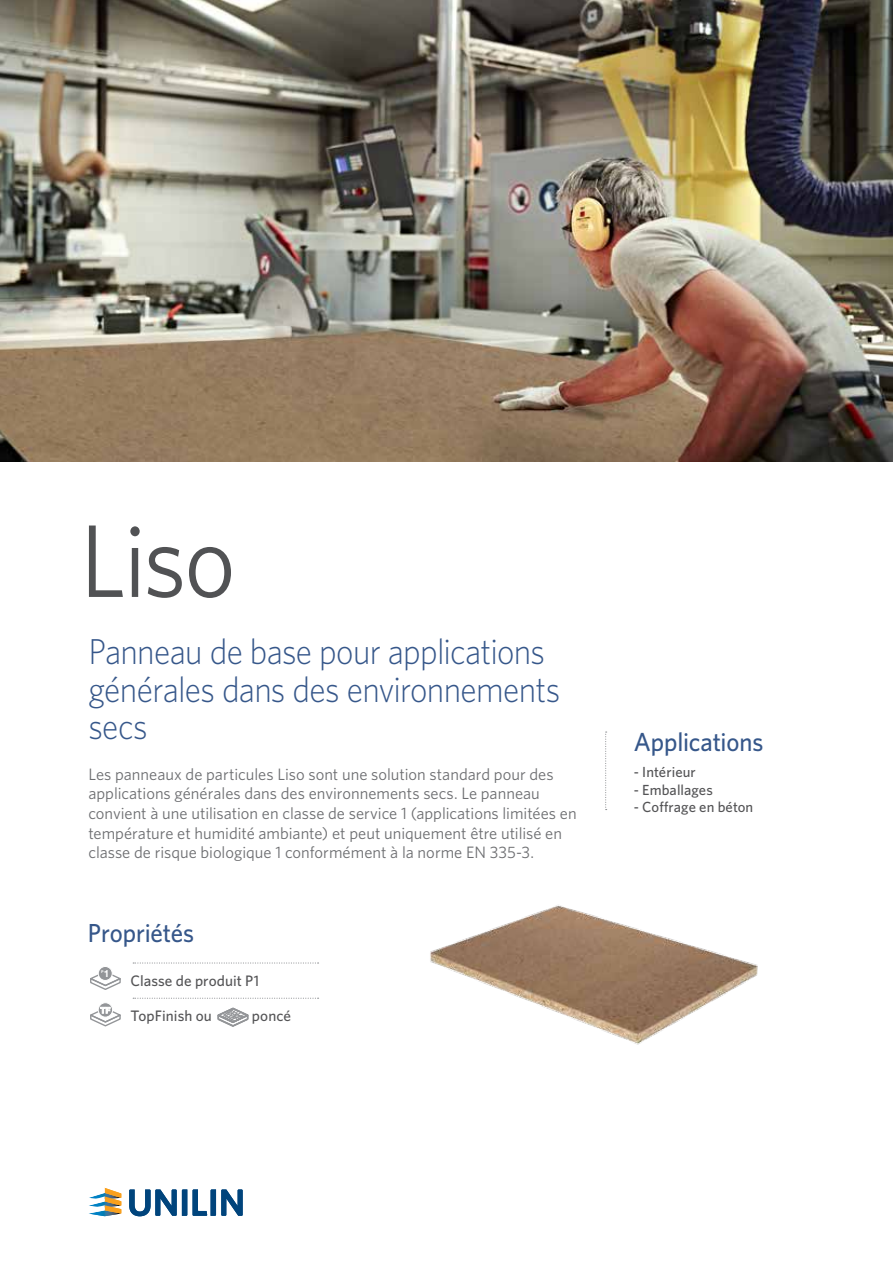
<style>
.page{position:relative;width:893px;height:1263px;background:#fff}
.page>*{position:absolute;margin:0;border:0;box-sizing:border-box;transform-origin:0 0}
.t1{font:103.5px "Whitney";color:#515254;scale:.95 1}
.t2{font:300 36px/37.5px "Whitney";letter-spacing:-.02em;color:#36578a;scale:.93 1}
.t3{font:500 26.1px "Whitney";letter-spacing:-.005em;color:#36578a;scale:.95 1}
.t4{font:16.5px/19.5px "Whitney";color:#6d6e71}
.t5{font:500 15.15px "Whitney";letter-spacing:.005em;color:#545456}
.t6{font:500 14.55px "Whitney";letter-spacing:.005em;color:#545456}
.t7{font:700 9.9px "Helvetica Neue";color:#fff}
.t8{font:700 3.75px "Helvetica Neue";color:#fff}
</style>
<div class="page">
<svg style="left:129px;top:1189px;width:58px;height:27px"></svg>
<svg style="left:193px;top:1189px;width:50px;height:27px"></svg>
<svg style="left:89px;top:1188px;width:32px;height:28px"></svg>
<svg style="left:605px;top:731px;width:2px;height:79px"></svg>
<svg style="left:133px;top:962px;width:186px;height:1px"></svg>
<svg style="left:133px;top:998px;width:186px;height:1px"></svg>
<svg style="left:217px;top:1007px;width:32px;height:20px"></svg>
<img style="left:0;top:0;width:893px;height:461px">
<img style="left:430px;top:905px;width:328px;height:140px">
<svg style="left:98px;top:1003px;width:15px;height:14px"></svg>
<div style="left:98px;top:1002px;width:15px;height:15px;border:1px solid #fff;border-radius:50%"></div>
<svg style="left:90px;top:1007px;width:31px;height:20px"></svg>
<svg style="left:90px;top:974px;width:31px;height:16px"></svg>
<div style="left:98px;top:966px;width:14px;height:14px;background:#939598;border-radius:50%"></div>
<div style="left:98px;top:966px;width:15px;height:15px;border:1px solid #fff;border-radius:50%"></div>
<h1 class="t1" style="left:80px;top:492px;width:166px">Liso</h1>
<h2 class="t2" style="left:88px;top:632px;width:509px">Panneau de base pour applications générales dans des environnements secs</h2>
<p class="t4" style="left:88px;top:764px;width:490px">Les panneaux de particules Liso sont une solution standard pour des applications générales dans des environnements secs. Le panneau convient à une utilisation en classe de service 1 (applications limitées en température et humidité ambiante) et peut uniquement être utilisé en classe de risque biologique 1 conformément à la norme EN 335-3.</p>
<h3 class="t3" style="left:88px;top:916px;width:113px">Propriétés</h3>
<p class="t5" style="left:130px;top:971px;width:130px">Classe de produit P1</p>
<p class="t5" style="left:130px;top:1006px;width:83px">TopFinish ou</p>
<p class="t5" style="left:252px;top:1006px;width:41px">poncé</p>
<p class="t8" style="left:101px;top:968px;width:4px">P</p>
<p class="t7" style="left:104px;top:964px;width:7px">1</p>
<h3 class="t3" style="left:634px;top:725px;width:138px">Applications</h3>
<p class="t6" style="left:634px;top:763px;width:63px">- Intérieur</p>
<p class="t6" style="left:634px;top:780px;width:81px">- Emballages</p>
<p class="t6" style="left:634px;top:798px;width:121px">- Coffrage en béton</p>
</div>
